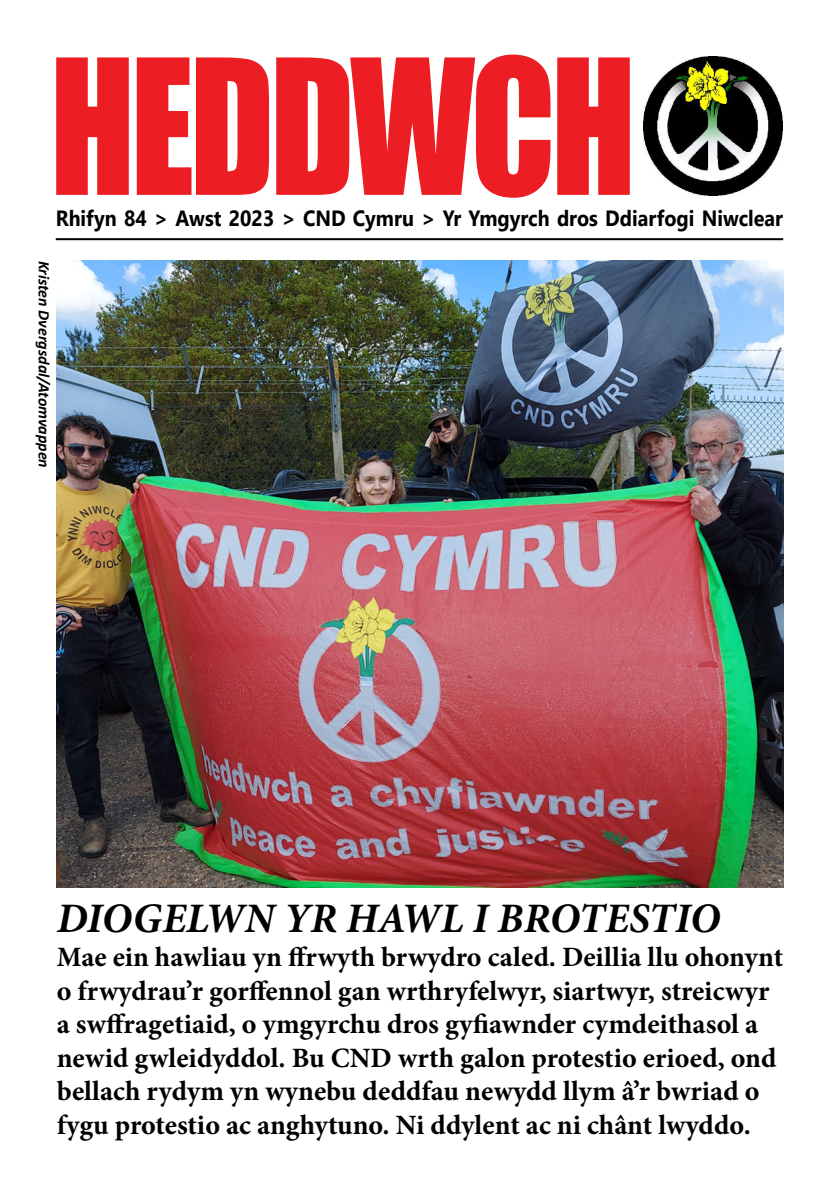
<style>
.page{position:relative;width:840px;height:1191px;background:#fff}
.page>*{position:absolute;margin:0;border:0;box-sizing:border-box;transform-origin:0 0}
.t1{font:173.8px "Impact";letter-spacing:-.03em;color:#ed1d24;scale:.88 1}
.t2{font:italic 700 42px "Minion Pro";color:#000}
.t3{font:700 28px/33.6px "Minion Pro";color:#000}
.t4{font:700 22px "Segoe UI";color:#000;scale:.9 1}
.t5{font:italic 700 16px "Calibri";color:#000}
</style>
<div class="page">
<img style="left:57px;top:260px;width:725px;height:627px">
<img style="left:643px;top:57px;width:139px;height:138px">
<hr style="left:56px;top:238px;width:726px;height:2px;background:#000">
<h1 class="t1" style="left:50px;top:-8px;width:667px">HEDDWCH</h1>
<p class="t4" style="left:56px;top:197px;width:809px">Rhifyn 84 &gt; Awst 2023 &gt; CND Cymru &gt; Yr Ymgyrch dros Ddiarfogi Niwclear</p>
<p class="t5" style="left:55px;top:260px;width:209px;rotate:90deg">Kristen Dvergsdal/Atomvappen</p>
<h2 class="t2" style="left:57px;top:889px;width:665px">DIOGELWN YR HAWL I BROTESTIO</h2>
<p class="t3" style="left:57px;top:939px;width:727px">Mae ein hawliau yn ffrwyth brwydro caled. Deillia llu ohonynt o frwydrau’r gorffennol gan wrthryfelwyr, siartwyr, streicwyr a swffragetiaid, o ymgyrchu dros gyfiawnder cymdeithasol a newid gwleidyddol. Bu CND wrth galon protestio erioed, ond bellach rydym yn wynebu deddfau newydd llym â’r bwriad o fygu protestio ac anghytuno. Ni ddylent ac ni chânt lwyddo.</p>
</div>
